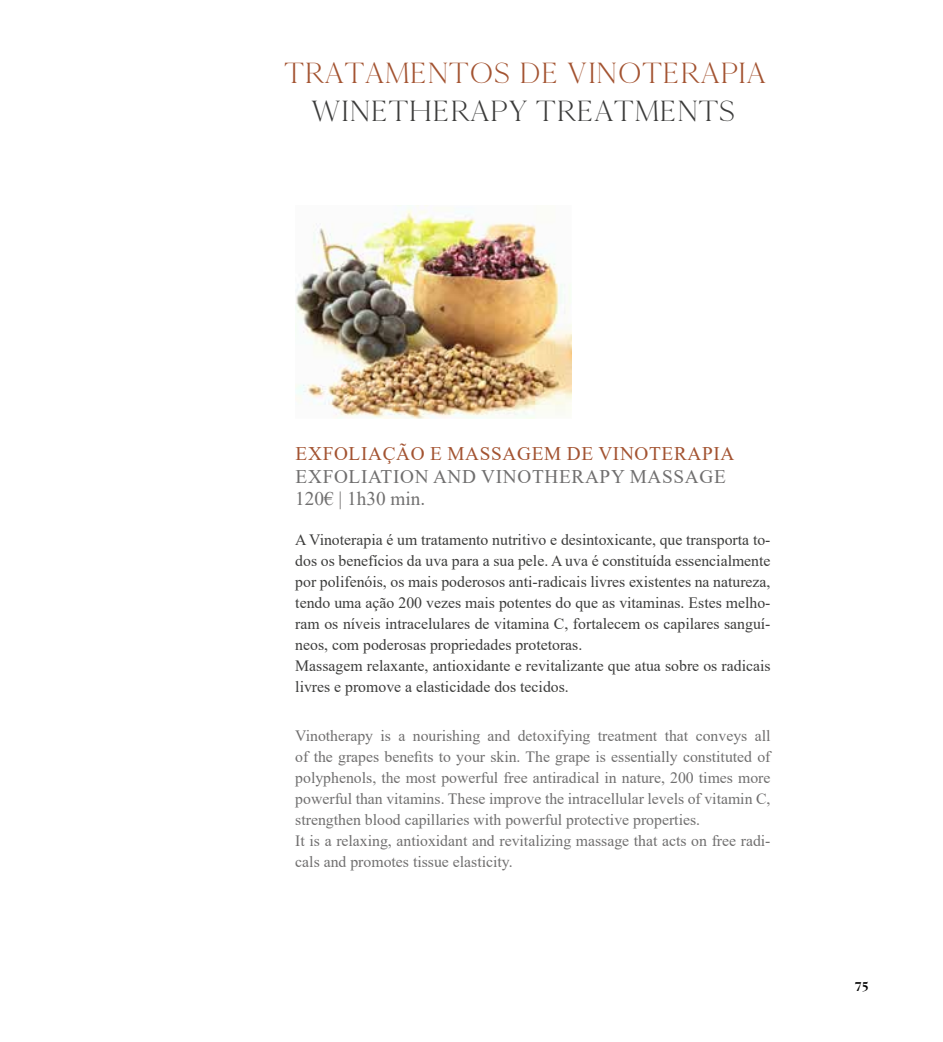
<style>
.page{position:relative;width:943px;height:1042px;background:#fff}
.page>*{position:absolute;margin:0;border:0;box-sizing:border-box;transform-origin:0 0}
.t1{font:31.5px "Cammron";letter-spacing:.025em;color:#a35331}
.t2{font:31.5px "Cammron";letter-spacing:.025em;color:#3c3c3b}
.t3{font:19.25px/22.8px "Times New Roman";letter-spacing:.035em;color:#706f6f}
.t4{font:19.25px "Times New Roman";letter-spacing:.035em;color:#a35331}
.t5{font:15.75px/21px "Times New Roman";color:#3c3c3b}
.t6{font:15.75px/21px "Times New Roman";color:#706f6f}
.t7{font:700 14px "Cammron";color:#000}
</style>
<div class="page">
<img style="left:295px;top:206px;width:276px;height:212px">
<h1 class="t1" style="left:284px;top:54px;width:483px">TRATAMENTOS DE VINOTERAPIA</h1>
<h1 class="t2" style="left:312px;top:92px;width:425px">WINETHERAPY TREATMENTS</h1>
<p class="t4" style="left:295px;top:440px;width:440px">EXFOLIAÇÃO E MASSAGEM DE VINOTERAPIA</p>
<p class="t3" style="left:295px;top:464px;width:432px">EXFOLIATION AND VINOTHERAPY MASSAGE<br>120€ | 1h30 min.</p>
<p class="t5" style="left:295px;top:529px;width:477px">A Vinoterapia é um tratamento nutritivo e desintoxicante, que transporta to&shy;dos os benefícios da uva para a sua pele. A uva é constituída essencialmente por polifenóis, os mais poderosos anti-radicais livres existentes na natureza, tendo uma ação 200 vezes mais potentes do que as vitaminas. Estes melho&shy;ram os níveis intracelulares de vitamina C, fortalecem os capilares sanguí&shy;neos, com poderosas propriedades protetoras.<br>Massagem relaxante, antioxidante e revitalizante que atua sobre os radicais livres e promove a elasticidade dos tecidos.</p>
<p class="t6" style="left:295px;top:725px;width:477px">Vinotherapy is a nourishing and detoxifying treatment that conveys all of the grapes benefits to your skin. The grape is essentially constituted of polyphenols, the most powerful free antiradical in nature, 200 times more powerful than vitamins. These improve the intracellular levels of vitamin C, strengthen blood capillaries with powerful protective properties.<br>It is a relaxing, antioxidant and revitalizing massage that acts on free radi&shy;cals and promotes tissue elasticity.</p>
<p class="t7" style="left:855px;top:976px;width:15px">75</p>
</div>
